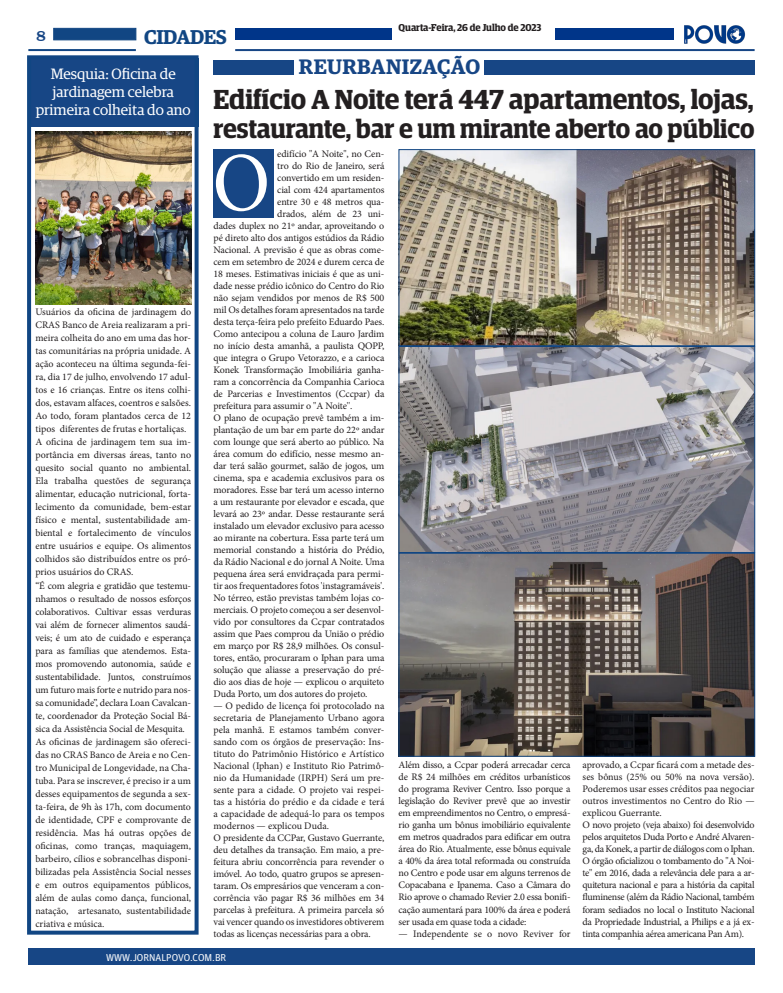
<style>
.page{position:relative;width:783px;height:993px;background:#fff}
.page>*{position:absolute;margin:0;border:0;box-sizing:border-box;transform-origin:0 0}
.t1{font:83.8px "Minion Pro";color:#fff;scale:.92 1}
.t2{font:600 27.5px "Guardian Egyptian Display";letter-spacing:-.005em;color:#231f20}
.t3{font:600 26.4px "Guardian Egyptian Display";letter-spacing:-.005em;color:#231f20}
.t4{font:600 21px "Guardian Egyptian";letter-spacing:.02em;color:#174685}
.t5{font:600 20px "Guardian Egyptian";letter-spacing:-.02em;color:#114683}
.t6{font:16px "Clarendon BT";color:#174685}
.t7{font:15px/18px "Guardian Egyptian";color:#fff;text-align:center}
.t8{font:10px/12px "Minion Pro";letter-spacing:-.01em;color:#231f20;text-align:justify}
.t9{font:600 10px "Guardian Egyptian Display";color:#231f20}
.t10{font:10px "Guardian Agate Sans G1 D Regular";color:#fff}
</style>
<div class="page">
<div style="left:28px;top:947px;width:726px;height:17px;background:#174685"></div>
<img style="left:684px;top:25px;width:62px;height:19px">
<div style="left:53px;top:28px;width:83px;height:12px;background:#114683;border:1px solid #114683"></div>
<hr style="left:28px;top:49px;width:108px;height:2px;background:#114683">
<div style="left:235px;top:28px;width:156px;height:12px;background:#003589"></div>
<hr style="left:235px;top:49px;width:519px;height:2px;background:#174685">
<div style="left:555px;top:28px;width:119px;height:12px;background:#003589"></div>
<div style="left:28px;top:58px;width:171px;height:69px;background:#174685"></div>
<div style="left:27px;top:55px;width:171px;height:879px;border:4px solid #114683"></div>
<img style="left:35px;top:131px;width:156px;height:173px">
<div style="left:484px;top:60px;width:270px;height:14px;background:#174685"></div>
<div style="left:213px;top:60px;width:81px;height:14px;background:#174685"></div>
<img style="left:400px;top:151px;width:353px;height:603px">
<div style="left:398px;top:149px;width:357px;height:197px;border:1px solid #114683"></div>
<div style="left:213px;top:149px;width:61px;height:68px;background:#174685"></div>
<div style="left:398px;top:346px;width:357px;height:206px;border:1px solid #114683"></div>
<div style="left:398px;top:552px;width:357px;height:204px;border:1px solid #114683"></div>
<p class="t9" style="left:398px;top:22px;width:144px">Quarta-Feira, 26 de Julho de 2023</p>
<h3 class="t5" style="left:144px;top:22px;width:84px">CIDADES</h3>
<p class="t7" style="left:36px;top:64px;width:156px">Mesquia: Oficina de jardinagem celebra primeira colheita do ano</p>
<h3 class="t6" style="left:36px;top:25px;width:11px">8</h3>
<p class="t4" style="left:299px;top:52px;width:183px">REURBANIZAÇÃO</p>
<p class="t2" style="left:213px;top:84px;width:541px">Edifício A Noite terá 447 apartamentos, lojas,</p>
<p class="t3" style="left:213px;top:115px;width:542px">restaurante, bar e um mirante aberto ao público</p>
<p class="t8" style="left:35px;top:305px;width:157px;line-height:13px">Usuários da oficina de jardinagem do CRAS Banco de Areia realizaram a pri&shy;meira colheita do ano em uma das hor&shy;tas comunitárias na própria unidade. A ação aconteceu na última segunda-fei&shy;ra, dia 17 de julho, envolvendo 17 adul&shy;tos e 16 crianças. Entre os itens colhi&shy;dos, estavam alfaces, coentros e salsões.<br>Ao todo, foram plantados cerca de 12 tipos diferentes de frutas e hortaliças.</p>
<p class="t8" style="left:35px;top:435px;width:157px;line-height:13px">A oficina de jardinagem tem sua im&shy;portância em diversas áreas, tanto no quesito social quanto no ambiental.<br>Ela trabalha questões de segurança alimentar, educação nutricional, forta&shy;lecimento da comunidade, bem-estar físico e mental, sustentabilidade am&shy;biental e fortalecimento de vínculos entre usuários e equipe. Os alimentos colhidos são distribuídos entre os pró&shy;prios usuários do CRAS.</p>
<p class="t8" style="left:35px;top:578px;width:157px;line-height:13px">“É com alegria e gratidão que testemu&shy;nhamos o resultado de nossos esforços colaborativos. Cultivar essas verduras vai além de fornecer alimentos saudá&shy;veis; é um ato de cuidado e esperança para as famílias que atendemos. Esta&shy;mos promovendo autonomia, saúde e sustentabilidade. Juntos, construímos um futuro mais forte e nutrido para nos&shy;sa comunidade”, declara Loan Cavalcan&shy;te, coordenador da Proteção Social Bá&shy;sica da Assistência Social de Mesquita.</p>
<p class="t8" style="left:35px;top:734px;width:157px;line-height:13px">As oficinas de jardinagem são ofereci&shy;das no CRAS Banco de Areia e no Cen&shy;tro Municipal de Longevidade, na Cha&shy;tuba. Para se inscrever, é preciso ir a um desses equipamentos de segunda a sex&shy;ta-feira, de 9h às 17h, com documento de identidade, CPF e comprovante de residência. Mas há outras opções de oficinas, como tranças, maquiagem, barbeiro, cílios e sobrancelhas disponi&shy;bilizadas pela Assistência Social nesses e em outros equipamentos públicos, além de aulas como dança, funcional, natação, artesanato, sustentabilidade criativa e música.</p>
<p class="t8" style="left:277px;top:147px;width:109px">edifício "A Noite", no Cen-</p>
<p class="t8" style="left:277px;top:159px;width:109px">tro do Rio de Janeiro, será</p>
<p class="t8" style="left:277px;top:171px;width:109px">convertido em um residen-</p>
<p class="t8" style="left:277px;top:183px;width:109px">cial com 424 apartamentos</p>
<p class="t8" style="left:277px;top:195px;width:109px">entre 30 e 48 metros qua-</p>
<p class="t8" style="left:277px;top:207px;width:109px">drados, além de 23 uni-</p>
<p class="t8" style="left:213px;top:219px;width:172px">dades duplex no 21º andar, aproveitando o</p>
<p class="t8" style="left:213px;top:231px;width:172px">pé direto alto dos antigos estúdios da Rádio</p>
<p class="t8" style="left:213px;top:243px;width:172px">Nacional. A previsão é que as obras come-</p>
<p class="t8" style="left:213px;top:255px;width:172px">cem em setembro de 2024 e durem cerca de</p>
<p class="t8" style="left:213px;top:267px;width:172px">18 meses. Estimativas iniciais é que as uni-</p>
<p class="t8" style="left:213px;top:279px;width:172px">dade nesse prédio icônico do Centro do Rio</p>
<p class="t8" style="left:213px;top:291px;width:172px">não sejam vendidos por menos de R$ 500</p>
<p class="t8" style="left:213px;top:303px;width:172px">mil Os detalhes foram apresentados na tarde</p>
<p class="t8" style="left:213px;top:315px;width:172px">desta terça-feira pelo prefeito Eduardo Paes.</p>
<p class="t8" style="left:213px;top:327px;width:172px">Como antecipou a coluna de Lauro Jardim</p>
<p class="t8" style="left:213px;top:339px;width:172px">no início desta amanhã, a paulista QOPP,</p>
<p class="t8" style="left:213px;top:351px;width:172px">que integra o Grupo Vetorazzo, e a carioca</p>
<p class="t8" style="left:213px;top:363px;width:172px">Konek Transformação Imobiliária ganha-</p>
<p class="t8" style="left:213px;top:375px;width:172px">ram a concorrência da Companhia Carioca</p>
<p class="t8" style="left:213px;top:387px;width:172px">de Parcerias e Investimentos (Cccpar) da</p>
<p class="t8" style="left:213px;top:399px;width:140px">prefeitura para assumir o "A Noite''.</p>
<p class="t8" style="left:213px;top:411px;width:172px">O plano de ocupação prevê também a im&shy;plantação de um bar em parte do 22º andar com lounge que será aberto ao público. Na área comum do edifício, nesse mesmo an&shy;dar terá salão gourmet, salão de jogos, um cinema, spa e academia exclusivos para os moradores. Esse bar terá um acesso interno a um restaurante por elevador e escada, que levará ao 23º andar. Desse restaurante será instalado um elevador exclusivo para acesso ao mirante na cobertura. Essa parte terá um memorial constando a história do Prédio, da Rádio Nacional e do jornal A Noite. Uma pequena área será envidraçada para permi&shy;tir aos frequentadores fotos 'instagramáveis'.</p>
<p class="t8" style="left:213px;top:591px;width:172px">No térreo, estão previstas também lojas co&shy;merciais. O projeto começou a ser desenvol&shy;vido por consultores da Ccpar contratados assim que Paes comprou da União o prédio em março por R$ 28,9 milhões. Os consul&shy;tores, então, procuraram o Iphan para uma solução que aliasse a preservação do pré&shy;dio aos dias de hoje — explicou o arquiteto Duda Porto, um dos autores do projeto.</p>
<p class="t8" style="left:213px;top:699px;width:172px">— O pedido de licença foi protocolado na secretaria de Planejamento Urbano agora pela manhã. E estamos também conver&shy;sando com os órgãos de preservação: Ins&shy;tituto do Patrimônio Histórico e Artístico Nacional (Iphan) e Instituto Rio Patrimô&shy;nio da Humanidade (IRPH) Será um pre&shy;sente para a cidade. O projeto vai respei&shy;tas a história do prédio e da cidade e terá a capacidade de adequá-lo para os tempos modernos — explicou Duda.</p>
<p class="t8" style="left:213px;top:831px;width:172px">O presidente da CCPar, Gustavo Guerrante, deu detalhes da transação. Em maio, a pre&shy;feitura abriu concorrência para revender o imóvel. Ao todo, quatro grupos se apresen&shy;taram. Os empresários que venceram a con&shy;corrência vão pagar R$ 36 milhões em 34 parcelas à prefeitura. A primeira parcela só vai vencer quando os investidores obtiverem todas as licenças necessárias para a obra.</p>
<p class="t1" style="left:212px;top:127px;width:64px">O</p>
<p class="t10" style="left:106px;top:949px;width:122px">WWW.JORNALPOVO.COM.BR</p>
<p class="t8" style="left:398px;top:759px;width:173px">Além disso, a Ccpar poderá arrecadar cerca de R$ 24 milhões em créditos urbanísticos do programa Reviver Centro. Isso porque a legislação do Reviver prevê que ao investir em empreendimentos no Centro, o empresá&shy;rio ganha um bônus imobiliário equivalente em metros quadrados para edificar em outra área do Rio. Atualmente, esse bônus equivale a 40% da área total reformada ou construída no Centro e pode usar em alguns terrenos de Copacabana e Ipanema. Caso a Câmara do Rio aprove o chamado Revier 2.0 essa bonifi&shy;cação aumentará para 100% da área e poderá ser usada em quase toda a cidade:</p>
<p class="t8" style="left:398px;top:927px;width:173px">— Independente se o novo Reviver for</p>
<p class="t8" style="left:582px;top:759px;width:173px">aprovado, a Ccpar ficará com a metade des&shy;ses bônus (25% ou 50% na nova versão).<br>Poderemos usar esses créditos paa negociar outros investimentos no Centro do Rio — explicou Guerrante.</p>
<p class="t8" style="left:582px;top:819px;width:173px">O novo projeto (veja abaixo) foi desenvolvido pelos arquitetos Duda Porto e André Alvaren&shy;ga, da Konek, a partir de diálogos com o Iphan.</p>
<p class="t8" style="left:582px;top:855px;width:173px">O órgão oficializou o tombamento do "A Noi&shy;te" em 2016, dada a relevância dele para a ar&shy;quitetura nacional e para a história da capital fluminense (além da Rádio Nacional, também foram sediados no local o Instituto Nacional da Propriedade Industrial, a Philips e a já ex&shy;tinta companhia aérea americana Pan Am).</p>
</div>
